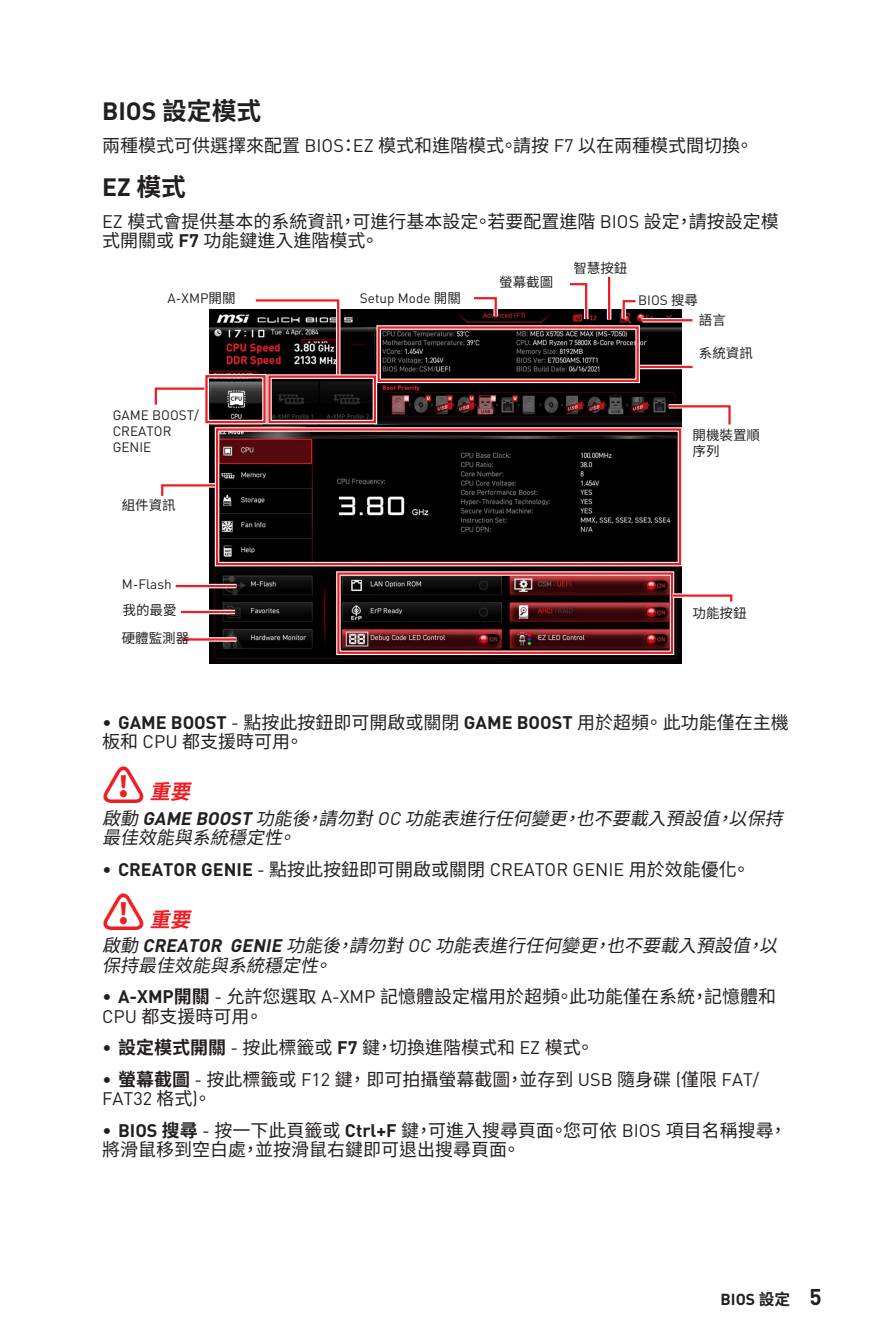
<style>
.page{position:relative;width:893px;height:1340px;background:#fff}
.page>*{position:absolute;margin:0;border:0;box-sizing:border-box;transform-origin:0 0}
.t1{font:700 24.75px "MSI Din Pro Noto CJK";color:#231f20}
.t2{font:italic 700 20.25px "MSI Din Pro Noto CJK";color:#ee1d23}
.t3{font:18px/19.1px "MSI Din Pro Noto CJK";color:#231f20}
.t4{font:italic 18px/19.1px "MSI Din Pro Noto CJK";color:#231f20}
.t5{font:700 15.75px "MSI Din Pro Noto CJK";color:#231f20}
.t6{font:13.5px/16.2px "MSI Din Pro Noto CJK";color:#231f20}
.s1{font-weight:700}
.s2{font-style:normal;font-size:42.75px}
.s3{font-size:22.5px}
</style>
<div class="page">
<img style="left:210px;top:309px;width:472px;height:354px">
<div style="left:215px;top:427px;width:467px;height:139px;border:4px solid #fff"></div>
<div style="left:216px;top:428px;width:465px;height:137px;border:2px solid #ee1d23"></div>
<div style="left:336px;top:571px;width:338px;height:84px;border:4px solid #fff"></div>
<div style="left:337px;top:572px;width:336px;height:82px;border:2px solid #ee1d23"></div>
<svg style="left:161px;top:481px;width:58px;height:19px"></svg>
<svg style="left:668px;top:591px;width:65px;height:15px"></svg>
<svg style="left:619px;top:300px;width:21px;height:23px"></svg>
<hr style="left:640px;top:365px;width:53px;height:4px;background:#fde8e9">
<hr style="left:640px;top:366px;width:53px;height:2px;background:#ee1d23">
<svg style="left:642px;top:318px;width:51px;height:4px"></svg>
<hr style="left:642px;top:319px;width:51px;height:2px;background:#ee1d23">
<svg style="left:470px;top:297px;width:30px;height:24px"></svg>
<svg style="left:251px;top:299px;width:92px;height:81px;background:#4b3839"></svg>
<svg style="left:664px;top:402px;width:67px;height:27px"></svg>
<svg style="left:154px;top:384px;width:58px;height:25px"></svg>
<svg style="left:176px;top:584px;width:60px;height:4px"></svg>
<hr style="left:176px;top:585px;width:60px;height:2px;background:#ee1d23">
<svg style="left:182px;top:637px;width:54px;height:4px"></svg>
<hr style="left:182px;top:638px;width:54px;height:2px;background:#ee1d23">
<div style="left:181px;top:609px;width:54px;height:5px;background:#fde6e6"></div>
<hr style="left:181px;top:611px;width:54px;height:2px;background:#ee1d23">
<div style="left:204px;top:374px;width:63px;height:50px;border:4px solid #fff"></div>
<div style="left:205px;top:375px;width:61px;height:48px;border:2px solid #ee1d23"></div>
<div style="left:267px;top:374px;width:110px;height:50px;border:4px solid #fff"></div>
<div style="left:268px;top:375px;width:108px;height:48px;border:2px solid #ee1d23"></div>
<svg style="left:565px;top:283px;width:26px;height:40px"></svg>
<svg style="left:607px;top:277px;width:4px;height:42px"></svg>
<hr style="left:608px;top:277px;width:2px;height:42px;background:#ee1d23">
<div style="left:376px;top:325px;width:264px;height:58px;border:4px solid #fff"></div>
<div style="left:378px;top:326px;width:261px;height:56px;border:2px solid #ee1d23"></div>
<h1 class="t1" style="left:102px;top:97px;width:161px">BIOS 設定模式</h1>
<p class="t3" style="left:102px;top:136px;width:653px">兩種模式可供選擇來配置 BIOS：EZ 模式和進階模式。請按 F7 以在兩種模式間切換。</p>
<h1 class="t1" style="left:102px;top:173px;width:85px">EZ 模式</h1>
<p class="t3" style="left:102px;top:212px;width:678px">EZ 模式會提供基本的系統資訊，可進行基本設定。若要配置進階 BIOS 設定，請按設定模式開關或 <span class="s1">F7</span> 功能鍵進入進階模式。</p>
<p class="t6" style="left:168px;top:290px;width:69px">A-XMP開關</p>
<p class="t6" style="left:113px;top:407px;width:88px">GAME BOOST/<br>CREATOR<br>GENIE</p>
<p class="t6" style="left:122px;top:497px;width:55px">組件資訊</p>
<p class="t6" style="left:122px;top:576px;width:51px">M-Flash</p>
<p class="t6" style="left:122px;top:602px;width:56px">我的最愛</p>
<p class="t6" style="left:122px;top:630px;width:69px">硬體監測器</p>
<p class="t6" style="left:360px;top:290px;width:102px">Setup Mode 開關</p>
<p class="t6" style="left:499px;top:274px;width:55px">螢幕截圖</p>
<p class="t6" style="left:573px;top:260px;width:55px">智慧按鈕</p>
<p class="t6" style="left:638px;top:292px;width:61px">BIOS 搜尋</p>
<p class="t6" style="left:699px;top:312px;width:28px">語言</p>
<p class="t6" style="left:699px;top:345px;width:55px">系統資訊</p>
<p class="t6" style="left:693px;top:427px;width:69px">開機裝置順序列</p>
<p class="t6" style="left:693px;top:605px;width:55px">功能按鈕</p>
<p class="t3" style="left:102px;top:713px;width:688px"><span class="s1">∙ GAME BOOST</span> - 點按此按鈕即可開啟或關閉 <span class="s1">GAME BOOST</span> 用於超頻。 此功能僅在主機板和 CPU 都支援時可用。</p>
<p class="t2" style="left:102px;top:780px;width:100px"><span class="s2">⚠</span> 重要</p>
<p class="t4" style="left:102px;top:809px;width:691px">啟動 <span class="s1">GAMEBOOST</span>功能後，請勿對 OC功能表進行任何變更，也不要載入預設值，以保持最佳效能與系統穩定性。</p>
<p class="t3" style="left:102px;top:860px;width:650px"><span class="s1">∙ CREATOR GENIE</span> - 點按此按鈕即可開啟或關閉 CREATOR GENIE 用於效能優化。</p>
<p class="t2" style="left:102px;top:908px;width:100px"><span class="s2">⚠</span> 重要</p>
<p class="t4" style="left:102px;top:936px;width:686px">啟動 <span class="s1">CREATORGENIE</span>功能後，請勿對 OC功能表進行任何變更，也不要載入預設值，以保持最佳效能與系統穩定性。</p>
<p class="t3" style="left:102px;top:987px;width:676px"><span class="s1">∙ A-XMP開關</span> - 允許您選取 A-XMP 記憶體設定檔用於超頻。此功能僅在系統，記憶體和<br>CPU 都支援時可用。</p>
<p class="t3" style="left:102px;top:1032px;width:659px;line-height:31.9px"><span class="s1">∙ 設定模式開關</span> - 按此標籤或 <span class="s1">F7</span> 鍵，切換進階模式和 EZ 模式。<br><span class="s1">∙ 螢幕截圖</span> - 按此標籤或 F12 鍵， 即可拍攝螢幕截圖，並存到 USB 隨身碟 (僅限 FAT/</p>
<p class="t3" style="left:102px;top:1083px;width:687px;line-height:31.9px">FAT32 格式)。<br><span class="s1">∙ BIOS 搜尋</span> - 按一下此頁籤或 <span class="s1">Ctrl+F</span> 鍵，可進入搜尋頁面。您可依 BIOS 項目名稱搜尋，</p>
<p class="t3" style="left:102px;top:1140px;width:420px">將滑鼠移到空白處，並按滑鼠右鍵即可退出搜尋頁面。</p>
<p class="t5" style="left:721px;top:1289px;width:103px">BIOS 設定 <span class="s3">5</span></p>
</div>
